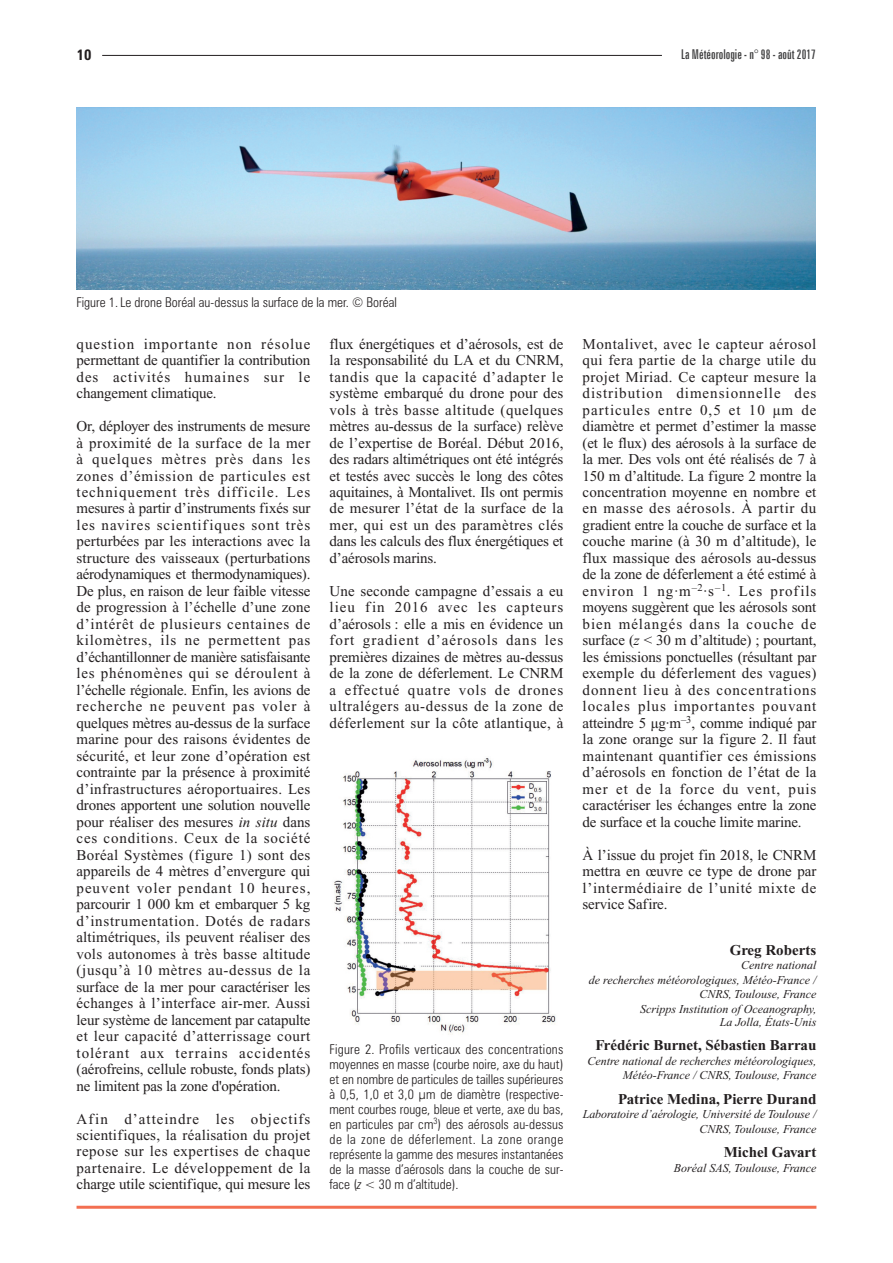
<style>
.page{position:relative;width:893px;height:1263px;background:#fff}
.page>*{position:absolute;margin:0;border:0;box-sizing:border-box;transform-origin:0 0}
.t1{font:15px/16.5px "Times New Roman";letter-spacing:-.01em;color:#231f20;text-align:justify}
.t2{font:700 15px "Times New Roman";color:#231f20}
.t3{font:700 condensed 15px "Zurich BT";color:#231f20}
.t4{font:300 condensed 13.5px/15px "Zurich BT";color:#231f20;text-align:justify}
.t5{font:extra-condensed 13.5px "Zurich BT";color:#3e3e3f}
.t6{font:italic 12px/14.2px "Times New Roman";color:#231f20;text-align:right}
.s1{font-style:italic}
.s2{font-family:"Univers";font-stretch:normal}
</style>
<div class="page">
<hr style="left:77px;top:1206px;width:739px;height:3px;background:#f36f51">
<img style="left:77px;top:107px;width:739px;height:182px">
<img style="left:334px;top:758px;width:222px;height:277px">
<hr style="left:102px;top:55px;width:560px;height:1px;background:#231f20">
<p class="t3" style="left:77px;top:49px;width:16px">10</p>
<p class="t5" style="left:681px;top:49px;width:136px">La Météorologie - n° 98 - août 2017</p>
<p class="t4" style="left:77px;top:295px;width:322px">Figure 1.Le drone Boréal au-dessus la surface de la mer. © Boréal</p>
<p class="t1" style="left:77px;top:337px;width:235px">question importante non résolue permettant de quantifier la contribution des activités humaines sur le changement climatique.</p>
<p class="t1" style="left:77px;top:419px;width:235px">Or, déployer des instruments de mesure à proximité de la surface de la mer à quelques mètres près dans les zones d’émission de particules est techniquement très difficile. Les mesures à partir d’instruments fixés sur les navires scientifiques sont très perturbées par les interactions avec la structure des vaisseaux (perturbations aérodynamiques et thermodynamiques).<br>De plus, en raison de leur faible vitesse de progression à l’échelle d’une zone d’intérêt de plusieurs centaines de kilomètres, ils ne permettent pas d’échantillonner de manière satisfaisante les phénomènes qui se déroulent à l’échelle régionale. Enfin, les avions de recherche ne peuvent pas voler à quelques mètres au-dessus de la surface marine pour des raisons évidentes de sécurité, et leur zone d’opération est contrainte par la présence à proximité d’infrastructures aéroportuaires. Les drones apportent une solution nouvelle pour réaliser des mesures <span class="s1">in situ</span> dans ces conditions. Ceux de la société Boréal Systèmes (figure 1) sont des appareils de 4 mètres d’envergure qui peuvent voler pendant 10 heures, parcourir 1 000 km et embarquer 5 kg d’instrumentation. Dotés de radars altimétriques, ils peuvent réaliser des vols autonomes à très basse altitude (jusqu’à 10 mètres au-dessus de la surface de la mer pour caractériser les échanges à l’interface air-mer. Aussi leur système de lancement par catapulte et leur capacité d’atterrissage court tolérant aux terrains accidentés (aérofreins, cellule robuste, fonds plats) ne limitent pas la zone d'opération.</p>
<p class="t1" style="left:77px;top:1112px;width:235px">Afin d’atteindre les objectifs scientifiques, la réalisation du projet repose sur les expertises de chaque partenaire. Le développement de la charge utile scientifique, qui mesure les</p>
<p class="t1" style="left:330px;top:337px;width:235px">flux énergétiques et d’aérosols, est de la responsabilité du LA et du CNRM, tandis que la capacité d’adapter le système embarqué du drone pour des vols à très basse altitude (quelques mètres au-dessus de la surface) relève de l’expertise de Boréal. Début 2016, des radars altimétriques ont été intégrés et testés avec succès le long des côtes aquitaines, à Montalivet. Ils ont permis de mesurer l’état de la surface de la mer, qui est un des paramètres clés dans les calculs des flux énergétiques et d’aérosols marins.</p>
<p class="t1" style="left:330px;top:584px;width:235px">Une seconde campagne d’essais a eu lieu fin 2016 avec les capteurs d’aérosols : elle a mis en évidence un fort gradient d’aérosols dans les premières dizaines de mètres au-dessus de la zone de déferlement. Le CNRM a effectué quatre vols de drones ultralégers au-dessus de la zone de déferlement sur la côte atlantique, à</p>
<p class="t4" style="left:330px;top:1043px;width:235px">Figure 2. Profils verticaux des concentrations moyennes en masse (courbe noire, axe du haut) et en nombre de particules de tailles supérieures à 0,5, 1,0 et 3,0 <span class="s2">µ</span>m de diamètre (respective&shy;ment courbes rouge, bleue et verte, axe du bas, en particules par cm<sup>3</sup>) des aérosols au-dessus de la zone de déferlement. La zone orange représente la gamme des mesures instantanées de la masse d’aérosols dans la couche de sur&shy;face (<span class="s1">z</span> &lt; 30 m d’altitude).</p>
<p class="t1" style="left:583px;top:337px;width:235px">Montalivet, avec le capteur aérosol qui fera partie de la charge utile du projet Miriad. Ce capteur mesure la distribution dimensionnelle des particules entre 0,5 et 10 µm de diamètre et permet d’estimer la masse (et le flux) des aérosols à la surface de la mer. Des vols ont été réalisés de 7 à 150 m d’altitude. La figure 2 montre la concentration moyenne en nombre et en masse des aérosols. À partir du gradient entre la couche de surface et la couche marine (à 30 m d’altitude), le flux massique des aérosols au-dessus de la zone de déferlement a été estimé à environ 1 ng·m<sup>–2</sup>·s<sup>–1</sup>. Les profils moyens suggèrent que les aérosols sont bien mélangés dans la couche de surface (<span class="s1">z</span> &lt; 30 m d’altitude) ; pourtant, les émissions ponctuelles (résultant par exemple du déferlement des vagues) donnent lieu à des concentrations locales plus importantes pouvant atteindre 5 µg·m<sup>–3</sup>, comme indiqué par la zone orange sur la figure 2. Il faut maintenant quantifier ces émissions d’aérosols en fonction de l’état de la mer et de la force du vent, puis caractériser les échanges entre la zone de surface et la couche limite marine.</p>
<p class="t1" style="left:583px;top:848px;width:235px">À l’issue du projet fin 2018, le CNRM mettra en œuvre ce type de drone par l’intermédiaire de l’unité mixte de service Safire.</p>
<p class="t2" style="left:730px;top:945px;width:88px">Greg Roberts</p>
<p class="t6" style="left:589px;top:959px;width:229px">Centre national<br>de recherches météorologiques, Météo-France /<br>CNRS, Toulouse, France<br>Scripps Institution of Oceanography,<br>La Jolla, États-Unis</p>
<p class="t2" style="left:595px;top:1040px;width:223px">Frédéric Burnet, Sébastien Barrau</p>
<p class="t6" style="left:587px;top:1054px;width:231px">Centre national de recherches météorologiques,<br>Météo-France / CNRS, Toulouse, France</p>
<p class="t2" style="left:618px;top:1094px;width:200px">Patrice Medina, Pierre Durand</p>
<p class="t6" style="left:583px;top:1108px;width:235px">Laboratoire d’aérologie, Université de Toulouse /<br>CNRS, Toulouse, France</p>
<p class="t2" style="left:724px;top:1147px;width:94px">Michel Gavart</p>
<p class="t6" style="left:674px;top:1162px;width:144px">Boréal SAS, Toulouse, France</p>
</div>
